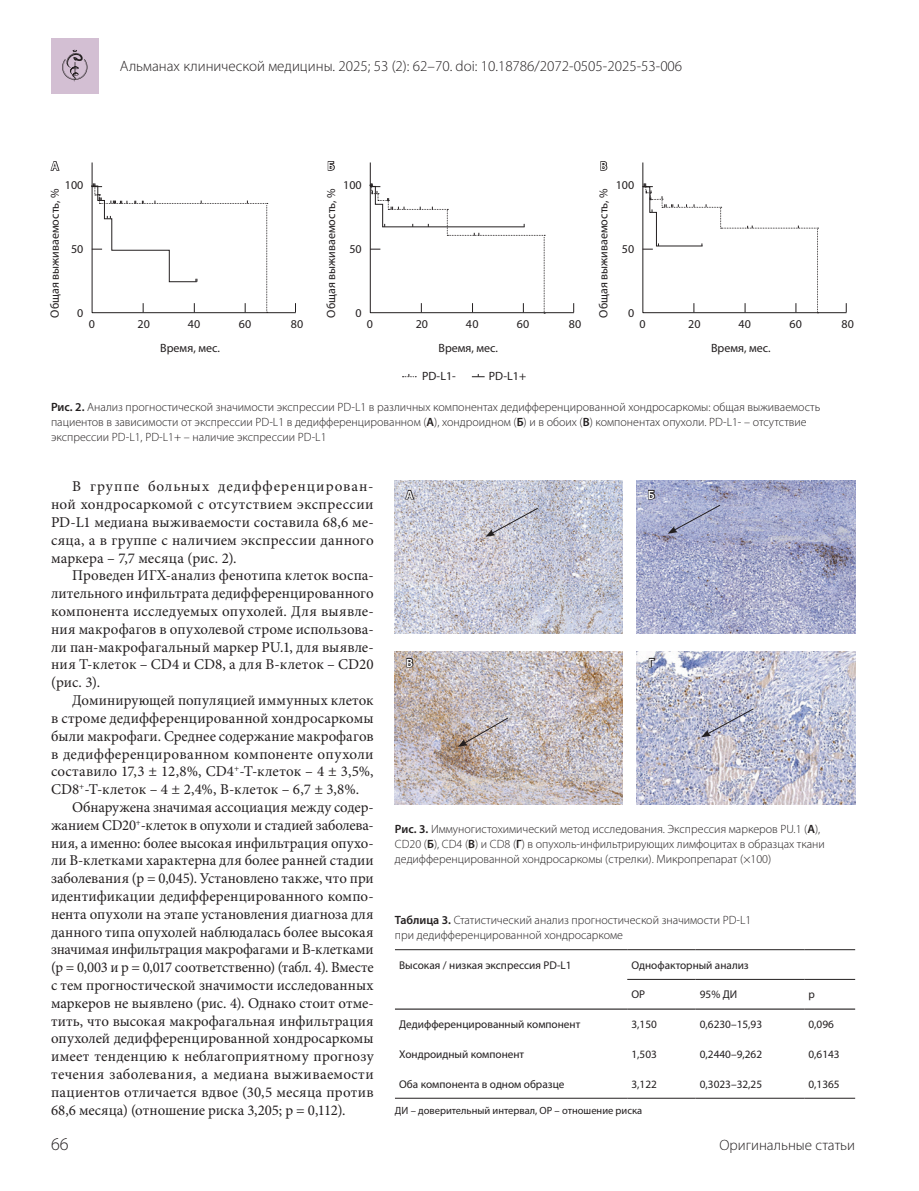
<style>
.page{position:relative;width:919px;height:1191px;background:#fff}
.page>*{position:absolute;margin:0;border:0;box-sizing:border-box;transform-origin:0 0}
.t1{font:300 18px "Myriad Pro";color:#231f20}
.Main{font:15px/17.9px "Minion Pro";letter-spacing:.01em;color:#231f20;text-align:justify}
.t2{font:300 15px "Myriad Pro";color:#231f20}
.Рисунок_Подпись{font:300 12px/15px "Myriad Pro";color:#231f20}
.Рисунок_Текст{font:12px "Myriad Pro";color:#231f20}
.Резюме{font:12px "Myriad Pro";letter-spacing:.015em;color:#231f20}
.Рисунок_Буква_в_рису{font:600 12px "Myriad Pro";color:#fff}
.Таблица_текст{font:11.25px "Myriad Pro";color:#231f20}
.Сноска-2{font:10.5px "Myriad Pro";color:#231f20}
.s1{font-weight:600}
</style>
<div class="page">
<hr style="left:395px;top:1008px;width:232px;height:1px;background:#231f20">
<hr style="left:395px;top:949px;width:232px;height:1px;background:#231f20">
<hr style="left:627px;top:949px;width:68px;height:1px;background:#231f20">
<hr style="left:695px;top:949px;width:109px;height:1px;background:#231f20">
<hr style="left:804px;top:949px;width:51px;height:1px;background:#231f20">
<hr style="left:627px;top:979px;width:68px;height:1px;background:#231f20">
<hr style="left:695px;top:979px;width:109px;height:1px;background:#231f20">
<hr style="left:804px;top:979px;width:51px;height:1px;background:#231f20">
<hr style="left:395px;top:1098px;width:232px;height:1px;background:#231f20">
<hr style="left:627px;top:1098px;width:68px;height:1px;background:#231f20">
<hr style="left:695px;top:1098px;width:109px;height:1px;background:#231f20">
<hr style="left:804px;top:1098px;width:51px;height:1px;background:#231f20">
<hr style="left:627px;top:1008px;width:68px;height:1px;background:#231f20">
<hr style="left:695px;top:1008px;width:109px;height:1px;background:#231f20">
<hr style="left:804px;top:1008px;width:51px;height:1px;background:#231f20">
<img style="left:395px;top:481px;width:227px;height:153px">
<img style="left:395px;top:651px;width:227px;height:153px">
<img style="left:636px;top:481px;width:219px;height:153px">
<img style="left:636px;top:651px;width:219px;height:153px">
<svg style="left:404px;top:480px;width:11px;height:20px"></svg>
<svg style="left:50px;top:161px;width:10px;height:10px"></svg>
<svg style="left:600px;top:161px;width:8px;height:10px"></svg>
<svg style="left:405px;top:657px;width:9px;height:11px"></svg>
<svg style="left:647px;top:489px;width:9px;height:11px"></svg>
<svg style="left:648px;top:657px;width:7px;height:11px"></svg>
<svg style="left:458px;top:717px;width:51px;height:30px;background:#baafaf"></svg>
<svg style="left:485px;top:507px;width:53px;height:30px;background:#bfbfca"></svg>
<svg style="left:667px;top:504px;width:54px;height:30px;background:#a1a7c7"></svg>
<svg style="left:701px;top:708px;width:53px;height:29px;background:#aeb0c4"></svg>
<svg style="left:91px;top:162px;width:205px;height:151px"></svg>
<svg style="left:327px;top:161px;width:8px;height:10px"></svg>
<svg style="left:369px;top:162px;width:205px;height:152px"></svg>
<svg style="left:642px;top:162px;width:204px;height:151px"></svg>
<svg style="left:472px;top:374px;width:12px;height:3px"></svg>
<svg style="left:402px;top:374px;width:14px;height:3px"></svg>
<div style="left:51px;top:38px;width:48px;height:55px;background:#d3bfd3"></div>
<svg style="left:62px;top:50px;width:25px;height:32px"></svg>
<p class="t2" style="left:120px;top:57px;width:564px">Альманах клинической медицины. 2025; 53 (2): 62–70. doi: 10.18786/2072-0505-2025-53-006</p>
<p class="Рисунок_Буква_в_рису" style="left:51px;top:158px;width:9px">А</p>
<p class="Рисунок_Буква_в_рису" style="left:600px;top:158px;width:8px">В</p>
<p class="Рисунок_Буква_в_рису" style="left:327px;top:158px;width:8px">Б</p>
<p class="Рисунок_Текст" style="left:65px;top:178px;width:20px">100</p>
<p class="Рисунок_Текст" style="left:343px;top:178px;width:20px">100</p>
<p class="Рисунок_Текст" style="left:615px;top:178px;width:20px">100</p>
<p class="Рисунок_Текст" style="left:48px;top:317px;width:131px;rotate:-90deg">Общая выживаемость, %</p>
<p class="Рисунок_Текст" style="left:596px;top:317px;width:131px;rotate:-90deg">Общая выживаемость, %</p>
<p class="Рисунок_Текст" style="left:323px;top:317px;width:131px;rotate:-90deg">Общая выживаемость, %</p>
<p class="Рисунок_Текст" style="left:71px;top:242px;width:14px">50</p>
<p class="Рисунок_Текст" style="left:349px;top:242px;width:14px">50</p>
<p class="Рисунок_Текст" style="left:622px;top:242px;width:14px">50</p>
<p class="Рисунок_Текст" style="left:77px;top:306px;width:8px">0</p>
<p class="Рисунок_Текст" style="left:355px;top:306px;width:8px">0</p>
<p class="Рисунок_Текст" style="left:628px;top:306px;width:8px">0</p>
<p class="Резюме" style="left:89px;top:316px;width:8px">0</p>
<p class="Резюме" style="left:137px;top:316px;width:14px">20</p>
<p class="Резюме" style="left:188px;top:316px;width:14px">40</p>
<p class="Резюме" style="left:239px;top:316px;width:14px">60</p>
<p class="Резюме" style="left:291px;top:316px;width:14px">80</p>
<p class="Резюме" style="left:639px;top:316px;width:8px">0</p>
<p class="Резюме" style="left:688px;top:316px;width:14px">20</p>
<p class="Резюме" style="left:738px;top:316px;width:14px">40</p>
<p class="Резюме" style="left:789px;top:316px;width:14px">60</p>
<p class="Резюме" style="left:841px;top:316px;width:14px">80</p>
<p class="Резюме" style="left:367px;top:316px;width:8px">0</p>
<p class="Резюме" style="left:416px;top:316px;width:14px">20</p>
<p class="Резюме" style="left:466px;top:316px;width:14px">40</p>
<p class="Резюме" style="left:517px;top:316px;width:14px">60</p>
<p class="Резюме" style="left:569px;top:316px;width:14px">80</p>
<p class="Рисунок_Текст" style="left:160px;top:340px;width:61px">Время, мес.</p>
<p class="Рисунок_Текст" style="left:711px;top:340px;width:61px">Время, мес.</p>
<p class="Рисунок_Текст" style="left:438px;top:340px;width:61px">Время, мес.</p>
<p class="Рисунок_Текст" style="left:422px;top:369px;width:35px">PD-L1-</p>
<p class="Рисунок_Текст" style="left:489px;top:369px;width:39px">PD-L1+</p>
<p class="Рисунок_Подпись" style="left:51px;top:400px;width:770px"><span class="s1">Рис. 2.</span> Анализ прогностической значимости экспрессии PD-L1 в различных компонентах дедифференцированной хондросаркомы: общая выживаемость пациентов в зависимости от экспрессии PD-L1 в дедифференцированном (<span class="s1">А</span>), хондроидном (<span class="s1">Б</span>) и в обоих (<span class="s1">В</span>) компонентах опухоли. PD-L1- – отсутствие экспрессии PD-L1, PD-L1+ – наличие экспрессии PD-L1</p>
<p class="Main" style="left:51px;top:478px;width:324px;text-indent:21px">В группе больных дедифференцирован&shy;ной хондросаркомой c отсутствием экспрессии PD-L1 медиана выживаемости составила 68,6 ме&shy;сяца, а в группе с наличием экспрессии данного маркера – 7,7 месяца (рис. 2).</p>
<p class="Main" style="left:51px;top:567px;width:324px;text-indent:21px">Проведен ИГХ-анализ фенотипа клеток воспа&shy;лительного инфильтрата дедифференцированного компонента исследуемых опухолей. Для выявле&shy;ния макрофагов в опухолевой строме использова&shy;ли пан-макрофагальный маркер PU.1, для выявле&shy;ния Т-клеток – CD4 и CD8, а для B-клеток – CD20 (рис. 3).</p>
<p class="Main" style="left:51px;top:691px;width:324px;text-indent:21px">Доминирующей популяцией иммунных клеток в строме дедифференцированной хондросаркомы были макрофаги. Среднее содержание макрофагов в дедифференцированном компоненте опухоли составило 17,3 ± 12,8%, CD4<sup>+</sup>-Т-клеток – 4 ± 3,5%, CD8<sup>+</sup>-Т-клеток – 4 ± 2,4%, В-клеток – 6,7 ± 3,8%.</p>
<p class="Main" style="left:51px;top:798px;width:324px;text-indent:21px">Обнаружена значимая ассоциация между содер&shy;жанием CD20<sup>+</sup>-клеток в опухоли и стадией заболева&shy;ния, а именно: более высокая инфильтрация опухо&shy;ли В-клетками характерна для более ранней стадии заболевания (p = 0,045). Установлено также, что при идентификации дедифференцированного компо&shy;нента опухоли на этапе установления диагноза для данного типа опухолей наблюдалась более высокая значимая инфильтрация макрофагами и В-клетками (p = 0,003 и p = 0,017 соответственно) (табл. 4). Вместе с тем прогностической значимости исследованных маркеров не выявлено (рис. 4). Однако стоит отме&shy;тить, что высокая макрофагальная инфильтрация опухолей дедифференцированной хондросаркомы имеет тенденцию к неблагоприятному прогнозу течения заболевания, а медиана выживаемости пациентов отличается вдвое (30,5 месяца против 68,6 месяца) (отношение риска 3,205; p = 0,112).</p>
<p class="Рисунок_Буква_в_рису" style="left:406px;top:487px;width:9px">А</p>
<p class="Рисунок_Буква_в_рису" style="left:406px;top:655px;width:8px">В</p>
<p class="Рисунок_Буква_в_рису" style="left:648px;top:487px;width:8px">Б</p>
<p class="Рисунок_Буква_в_рису" style="left:648px;top:655px;width:7px">Г</p>
<p class="Рисунок_Подпись" style="left:395px;top:821px;width:431px"><span class="s1">Рис. 3.</span> Иммуногистохимический метод исследования. Экспрессия маркеров PU.1 (<span class="s1">А</span>),<br>CD20 (<span class="s1">Б</span>), СD4 (<span class="s1">В</span>) и СD8 (<span class="s1">Г</span>) в опухоль-инфильтрирующих лимфоцитах в образцах ткани дедифференцированной хондросаркомы (стрелки). Микропрепарат (×100)</p>
<p class="Рисунок_Подпись" style="left:395px;top:912px;width:358px"><span class="s1">Таблица 3.</span> Статистический анализ прогностической значимости PD-L1 при дедифференцированной хондросаркоме</p>
<p class="Таблица_текст" style="left:399px;top:958px;width:174px">Высокая / низкая экспрессия PD-L1</p>
<p class="Таблица_текст" style="left:631px;top:958px;width:119px">Однофакторный анализ</p>
<p class="Таблица_текст" style="left:631px;top:987px;width:15px">ОР</p>
<p class="Таблица_текст" style="left:699px;top:987px;width:39px">95% ДИ</p>
<p class="Таблица_текст" style="left:808px;top:987px;width:8px">p</p>
<p class="Таблица_текст" style="left:399px;top:1017px;width:183px">Дедифференцированный компонент</p>
<p class="Таблица_текст" style="left:631px;top:1017px;width:27px">3,150</p>
<p class="Таблица_текст" style="left:699px;top:1017px;width:64px">0,6230–15,93</p>
<p class="Таблица_текст" style="left:808px;top:1017px;width:27px">0,096</p>
<p class="Таблица_текст" style="left:399px;top:1047px;width:126px">Хондроидный компонент</p>
<p class="Таблица_текст" style="left:631px;top:1047px;width:27px">1,503</p>
<p class="Таблица_текст" style="left:699px;top:1047px;width:64px">0,2440–9,262</p>
<p class="Таблица_текст" style="left:808px;top:1047px;width:33px">0,6143</p>
<p class="Таблица_текст" style="left:399px;top:1076px;width:167px">Оба компонента в одном образце</p>
<p class="Таблица_текст" style="left:631px;top:1076px;width:27px">3,122</p>
<p class="Таблица_текст" style="left:699px;top:1076px;width:64px">0,3023–32,25</p>
<p class="Таблица_текст" style="left:808px;top:1076px;width:33px">0,1365</p>
<p class="Сноска-2" style="left:395px;top:1104px;width:249px">ДИ – доверительный интервал, ОР – oтношение риска</p>
<p class="t1" style="left:51px;top:1133px;width:19px">66</p>
<p class="t2" style="left:719px;top:1136px;width:137px">Оригинальные статьи</p>
</div>
